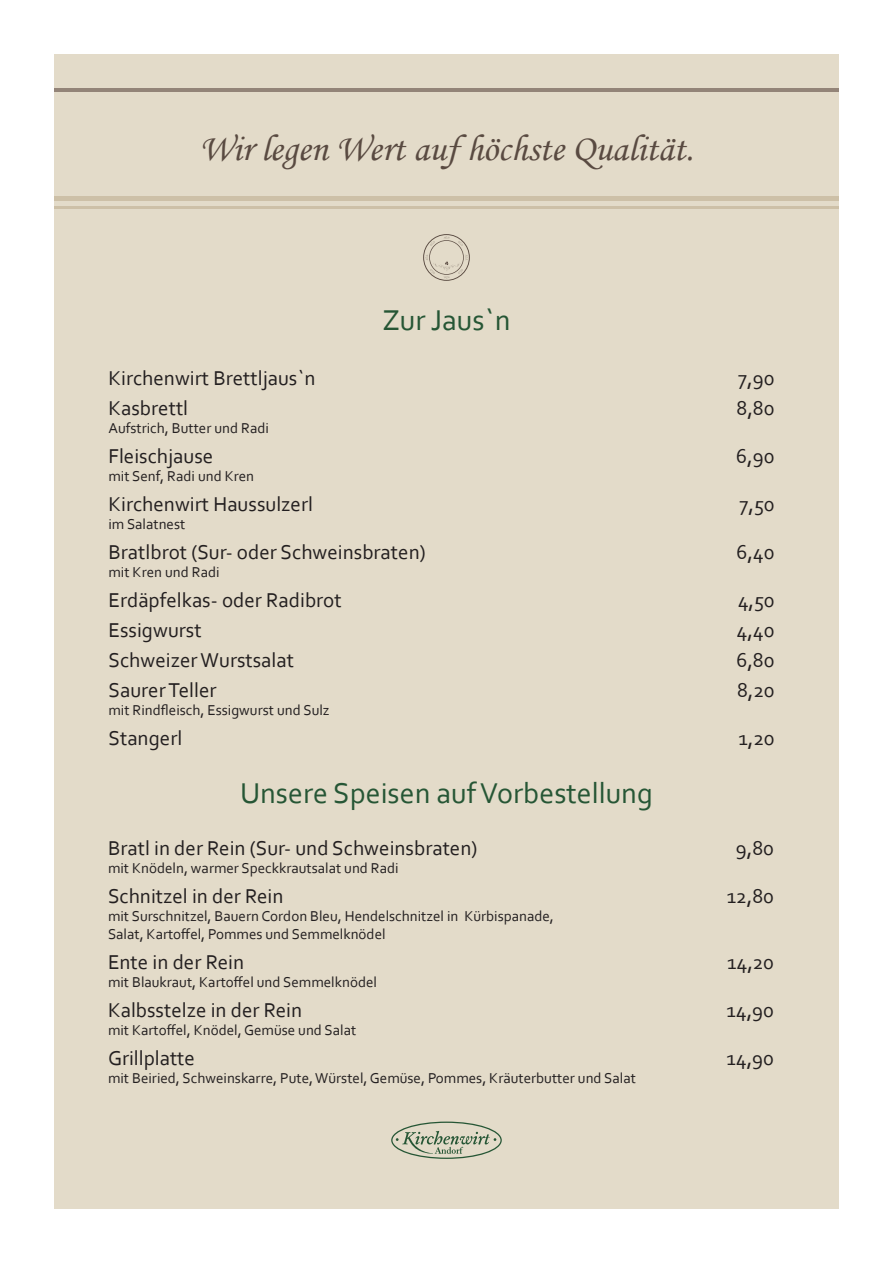
<style>
.page{position:relative;width:893px;height:1263px;background:#fff}
.page>*{position:absolute;margin:0;border:0;box-sizing:border-box;transform-origin:0 0}
.t1{font:37.5px "Monotype Corsiva";color:#594a41}
.t2{font:30px "Corbel";color:#265635}
.t3{font:21px "Corbel";color:#231f20}
.t4{font:15px/18px "Corbel";color:#231f20}
</style>
<div class="page">
<div style="left:54px;top:54px;width:785px;height:1155px;background:#e3dbc9"></div>
<svg style="left:391px;top:1121px;width:111px;height:38px"></svg>
<div style="left:54px;top:196px;width:785px;height:5px;background:#cdc0a7"></div>
<hr style="left:54px;top:206px;width:785px;height:2px;background:#cdc0a7">
<svg style="left:423px;top:234px;width:47px;height:47px"></svg>
<hr style="left:54px;top:88px;width:785px;height:4px;background:#938478">
<h1 class="t1" style="left:199px;top:126px;width:496px">Wir legen Wert auf höchste Qualität.</h1>
<h2 class="t2" style="left:382px;top:302px;width:130px">Zur Jaus`n</h2>
<h3 class="t3" style="left:108px;top:365px;width:209px">Kirchenwirt Brettljaus`n</h3>
<h3 class="t3" style="left:738px;top:365px;width:38px">7,90</h3>
<h3 class="t3" style="left:108px;top:395px;width:81px">Kasbrettl</h3>
<h3 class="t3" style="left:737px;top:395px;width:39px">8,80</h3>
<p class="t4" style="left:108px;top:419px;width:162px">Aufstrich, Butter und Radi</p>
<h3 class="t3" style="left:108px;top:443px;width:106px">Fleischjause</h3>
<h3 class="t3" style="left:736px;top:443px;width:40px">6,90</h3>
<p class="t4" style="left:108px;top:467px;width:147px">mit Senf, Radi und Kren</p>
<h3 class="t3" style="left:108px;top:491px;width:206px">Kirchenwirt Haussulzerl</h3>
<h3 class="t3" style="left:740px;top:491px;width:36px">7,50</h3>
<p class="t4" style="left:108px;top:515px;width:78px">im Salatnest</p>
<h3 class="t3" style="left:108px;top:539px;width:319px">Bratlbrot (Sur- oder Schweinsbraten)</h3>
<h3 class="t3" style="left:736px;top:539px;width:40px">6,40</h3>
<p class="t4" style="left:108px;top:563px;width:113px">mit Kren und Radi</p>
<h3 class="t3" style="left:108px;top:587px;width:235px">Erdäpfelkas- oder Radibrot</h3>
<h3 class="t3" style="left:738px;top:587px;width:38px">4,50</h3>
<h3 class="t3" style="left:108px;top:617px;width:95px">Essigwurst</h3>
<h3 class="t3" style="left:736px;top:617px;width:40px">4,40</h3>
<h3 class="t3" style="left:108px;top:647px;width:187px">Schweizer Wurstsalat</h3>
<h3 class="t3" style="left:736px;top:647px;width:40px">6,80</h3>
<h3 class="t3" style="left:108px;top:677px;width:110px">Saurer Teller</h3>
<h3 class="t3" style="left:737px;top:677px;width:39px">8,20</h3>
<p class="t4" style="left:108px;top:701px;width:223px">mit Rindfleisch, Essigwurst und Sulz</p>
<h3 class="t3" style="left:108px;top:725px;width:75px">Stangerl</h3>
<h3 class="t3" style="left:738px;top:725px;width:38px">1,20</h3>
<h2 class="t2" style="left:240px;top:775px;width:414px">Unsere Speisen auf Vorbestellung</h2>
<h3 class="t3" style="left:108px;top:835px;width:371px">Bratl in der Rein (Sur- und Schweinsbraten)</h3>
<h3 class="t3" style="left:736px;top:835px;width:40px">9,80</h3>
<p class="t4" style="left:108px;top:858px;width:292px">mit Knödeln, warmer Speckkrautsalat und Radi</p>
<h3 class="t3" style="left:108px;top:883px;width:177px">Schnitzel in der Rein</h3>
<h3 class="t3" style="left:727px;top:883px;width:49px">12,80</h3>
<p class="t4" style="left:108px;top:906px;width:447px">mit Surschnitzel, Bauern Cordon Bleu, Hendelschnitzel in Kürbispanade,<br>Salat, Kartoffel, Pommes und Semmelknödel</p>
<h3 class="t3" style="left:108px;top:949px;width:138px">Ente in der Rein</h3>
<h3 class="t3" style="left:727px;top:949px;width:48px">14,20</h3>
<p class="t4" style="left:108px;top:972px;width:270px">mit Blaukraut, Kartoffel und Semmelknödel</p>
<h3 class="t3" style="left:108px;top:997px;width:196px">Kalbsstelze in der Rein</h3>
<h3 class="t3" style="left:726px;top:997px;width:49px">14,90</h3>
<p class="t4" style="left:108px;top:1020px;width:250px">mit Kartoffel, Knödel, Gemüse und Salat</p>
<h3 class="t3" style="left:108px;top:1045px;width:89px">Grillplatte</h3>
<h3 class="t3" style="left:726px;top:1045px;width:49px">14,90</h3>
<p class="t4" style="left:108px;top:1068px;width:529px">mit Beiried, Schweinskarre, Pute, Würstel, Gemüse, Pommes, Kräuterbutter und Salat</p>
</div>
